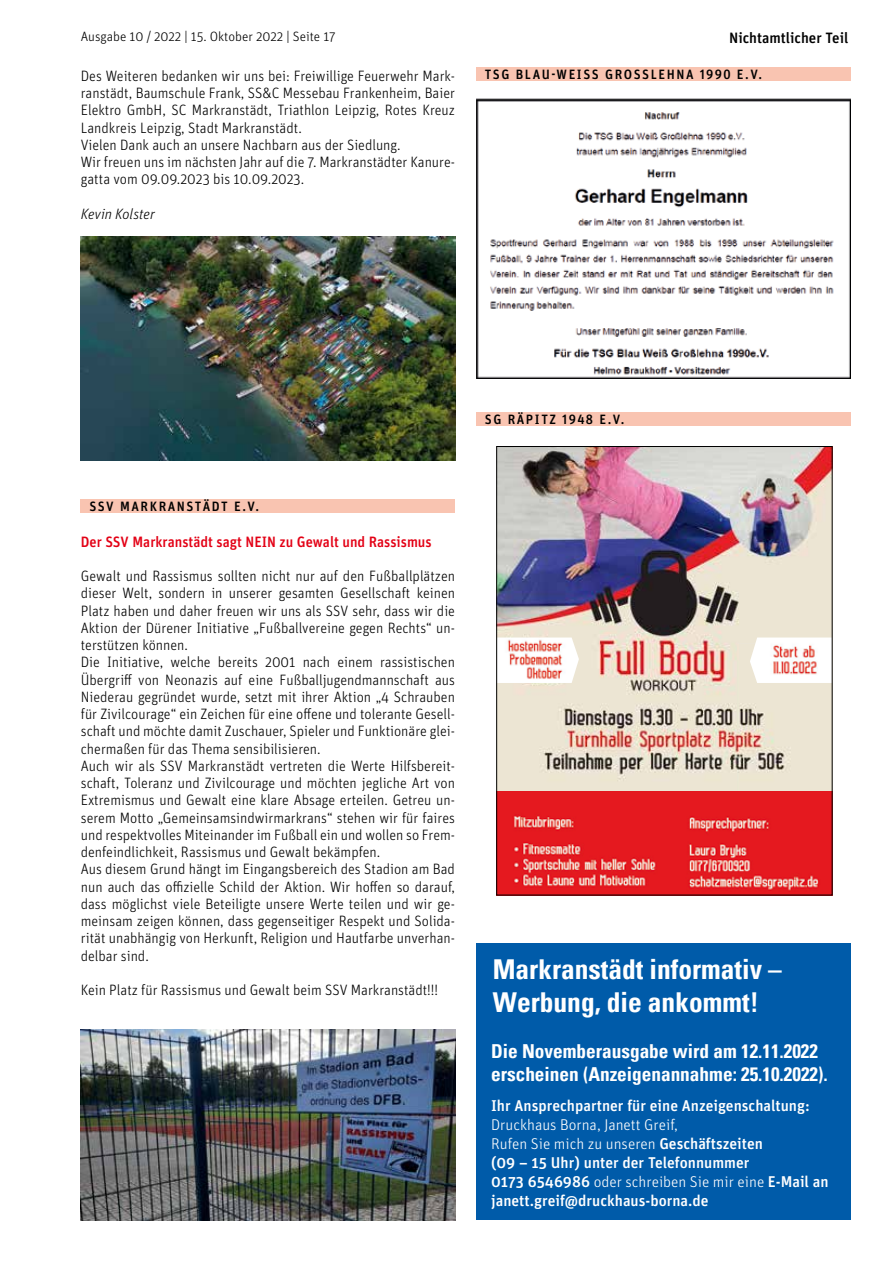
<style>
.page{position:relative;width:893px;height:1263px;background:#fff}
.page>*{position:absolute;margin:0;border:0;box-sizing:border-box;transform-origin:0 0}
.t1{font:700 condensed 27.45px/32.8px "Univers";color:#fff}
.t2{font:700 condensed 19.2px/23.1px "Univers";color:#fff}
.t3{font:500 15.6px/19px "Unit OT";color:#fff}
.t4{font:300 15px/17.2px "Unit OT";color:#000;scale:.96 1}
.t5{font:500 15px "Unit OT";color:#e30015;scale:.96 1}
.t6{font:500 15px "Unit OT";color:#000}
.t7{font:italic 300 15px "Unit OT";color:#000}
.t8{font:500 13.5px "Unit OT";letter-spacing:.12em;color:#000}
.t9{font:300 13.5px "Unit OT";color:#000}
.s1{font-weight:300}
</style>
<div class="page">
<div style="left:476px;top:68px;width:374px;height:13px;background:#f9c4b1"></div>
<div style="left:81px;top:499px;width:374px;height:13px;background:#f9c4b1"></div>
<div style="left:476px;top:943px;width:374px;height:276px;background:#005ba9"></div>
<img style="left:81px;top:236px;width:374px;height:224px">
<img style="left:498px;top:448px;width:332px;height:343px">
<img style="left:737px;top:644px;width:93px;height:147px">
<img style="left:750px;top:637px;width:80px;height:46px">
<img style="left:498px;top:637px;width:81px;height:46px">
<img style="left:498px;top:791px;width:332px;height:102px">
<div style="left:496px;top:446px;width:336px;height:449px;border:1px solid #000"></div>
<img style="left:81px;top:1030px;width:374px;height:190px">
<img style="left:476px;top:98px;width:374px;height:281px">
<div style="left:476px;top:412px;width:374px;height:14px;background:#f9c4b1"></div>
<p class="t9" style="left:81px;top:29px;width:256px">Ausgabe 10 / 2022 | 15. Oktober 2022 | Seite 17</p>
<p class="t6" style="left:729px;top:28px;width:121px">Nichtamtlicher Teil</p>
<p class="t4" style="left:81px;top:67px;width:391px">Des Weiteren bedanken wir uns bei: Freiwillige Feuerwehr Mark&shy;ranstädt, Baumschule Frank, SS&amp;C Messebau Frankenheim, Baier Elektro GmbH, SC Markranstädt, Triathlon Leipzig, Rotes Kreuz Landkreis Leipzig, Stadt Markranstädt.<br>Vielen Dank auch an unsere Nachbarn aus der Siedlung.<br>Wir freuen uns im nächsten Jahr auf die 7. Markranstädter Kanure&shy;gatta vom 09.09.2023 bis 10.09.2023.</p>
<p class="t7" style="left:81px;top:205px;width:76px">Kevin Kolster</p>
<p class="t8" style="left:485px;top:66px;width:279px">TSG BLAU-WEISS GROSSLEHNA 1990 E.V.</p>
<p class="t8" style="left:89px;top:498px;width:171px">SSV MARKRANSTÄDT E.V.</p>
<p class="t5" style="left:81px;top:532px;width:367px">Der SSV Markranstädt sagt NEIN zu Gewalt und Rassismus</p>
<p class="t4" style="left:81px;top:567px;width:391px">Gewalt und Rassismus sollten nicht nur auf den Fußballplätzen dieser Welt, sondern in unserer gesamten Gesellschaft keinen Platz haben und daher freuen wir uns als SSV sehr, dass wir die Aktion der Dürener Initiative „Fußballvereine gegen Rechts“ un&shy;terstützen können.<br>Die Initiative, welche bereits 2001 nach einem rassistischen Übergriff von Neonazis auf eine Fußballjugendmannschaft aus Niederau gegründet wurde, setzt mit ihrer Aktion „4 Schrauben für Zivilcourage“ ein Zeichen für eine offene und tolerante Gesell&shy;schaft und möchte damit Zuschauer, Spieler und Funktionäre glei&shy;chermaßen für das Thema sensibilisieren.<br>Auch wir als SSV Markranstädt vertreten die Werte Hilfsbereit&shy;schaft, Toleranz und Zivilcourage und möchten jegliche Art von Extremismus und Gewalt eine klare Absage erteilen. Getreu un&shy;serem Motto „Gemeinsamsindwirmarkrans“ stehen wir für faires und respektvolles Miteinander im Fußball ein und wollen so Frem&shy;denfeindlichkeit, Rassismus und Gewalt bekämpfen.<br>Aus diesem Grund hängt im Eingangsbereich des Stadion am Bad nun auch das offizielle Schild der Aktion. Wir hoffen so darauf, dass möglichst viele Beteiligte unsere Werte teilen und wir ge&shy;meinsam zeigen können, dass gegenseitiger Respekt und Solida&shy;rität unabhängig von Herkunft, Religion und Hautfarbe unverhan&shy;delbar sind.</p>
<p class="t4" style="left:81px;top:981px;width:374px">Kein Platz für Rassismus und Gewalt beim SSV Markranstädt!!!</p>
<p class="t8" style="left:485px;top:411px;width:141px">SG RÄPITZ 1948 E.V.</p>
<h1 class="t1" style="left:493px;top:952px;width:291px">Markranstädt informativ –<br>Werbung, die ankommt!</h1>
<p class="t2" style="left:491px;top:1039px;width:338px">Die Novemberausgabe wird am 12.11.2022 erscheinen (Anzeigenannahme: 25.10.2022).</p>
<p class="t3" style="left:491px;top:1096px;width:320px">Ihr Ansprechpartner für eine Anzeigenschaltung:</p>
<p class="t3" style="left:491px;top:1115px;width:339px"><span class="s1">Druckhaus Borna, Janett Greif,<br>Rufen Sie mich zu unseren</span> Geschäftszeiten<br>(09 – 15 Uhr) unter der Telefonnummer<br>0173 6546986 <span class="s1">oder schreiben Sie mir eine</span> E-Mail an janett.greif@druckhaus-borna.de</p>
</div>
